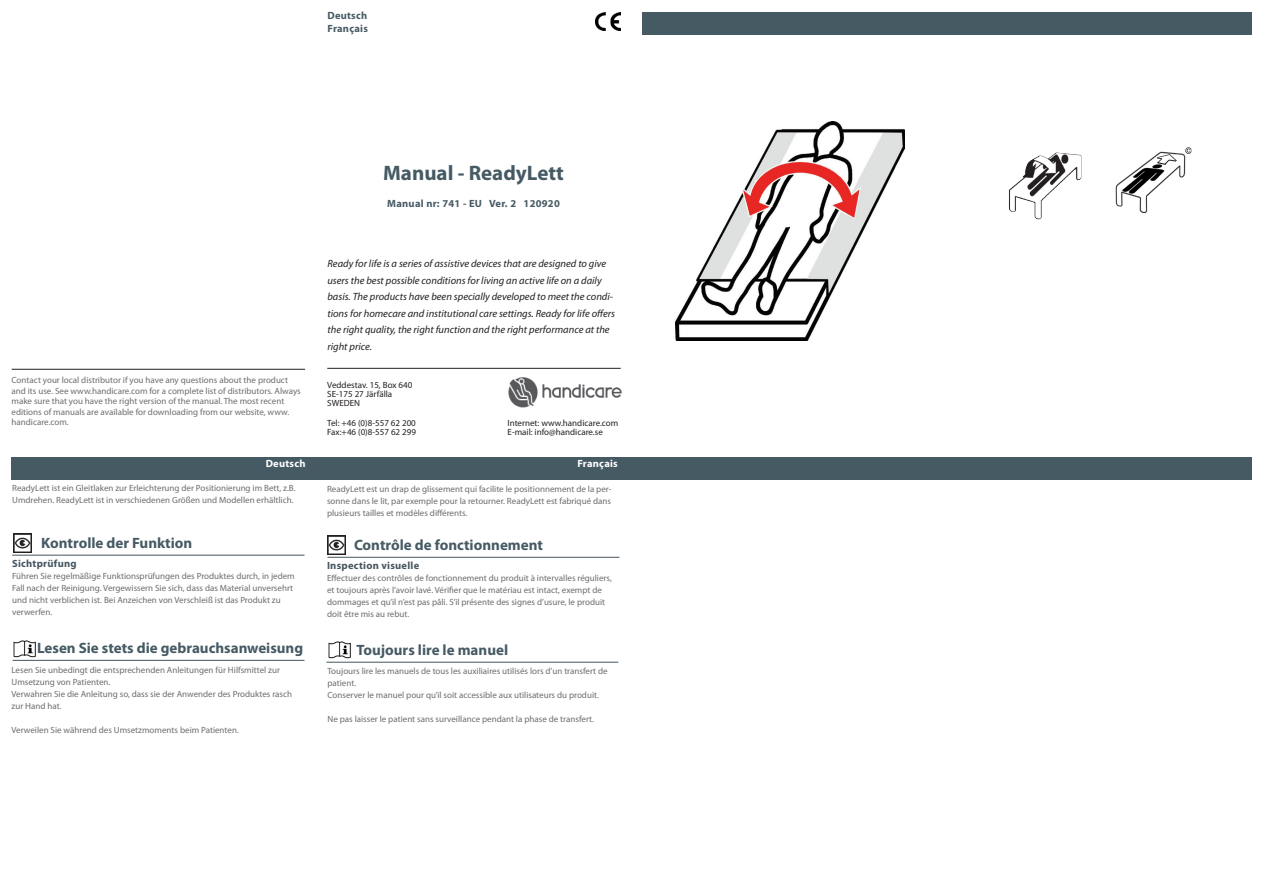
<style>
.page{position:relative;width:1263px;height:893px;background:#fff}
.page>*{position:absolute;margin:0;border:0;box-sizing:border-box;transform-origin:0 0}
.t1{font:700 21px "Myriad Pro";color:#465a64}
.t2{font:700 15px "Myriad Pro";color:#465a64}
.t3{font:italic 10.5px/16.5px "Myriad Pro";color:#231f20}
.t4{font:700 10.5px "Myriad Pro";letter-spacing:.025em;color:#465a64}
.t5{font:700 10.5px "Myriad Pro";letter-spacing:.025em;color:#45555f}
.t6{font:700 10.5px "Myriad Pro";letter-spacing:.025em;color:#fff}
.t7{font:9px/12px "Myriad Pro";color:#6c6d70}
.t8{font:9px "Myriad Pro";color:#231f20}
</style>
<div class="page">
<div style="left:12px;top:457px;width:1240px;height:22px;background:#465a64"></div>
<div style="left:642px;top:12px;width:609px;height:23px;background:#465a64"></div>
<img style="left:595px;top:12px;width:26px;height:19px">
<hr style="left:327px;top:368px;width:294px;height:1px;background:#231f20">
<img style="left:508px;top:377px;width:114px;height:30px">
<hr style="left:12px;top:555px;width:293px;height:1px;background:#45555f">
<hr style="left:13px;top:660px;width:292px;height:1px;background:#45555f">
<img style="left:13px;top:533px;width:19px;height:19px">
<img style="left:13px;top:640px;width:23px;height:18px">
<hr style="left:327px;top:557px;width:292px;height:1px;background:#45555f">
<hr style="left:326px;top:662px;width:292px;height:1px;background:#45555f">
<img style="left:327px;top:536px;width:19px;height:18px">
<img style="left:328px;top:641px;width:23px;height:18px">
<img style="left:1115px;top:147px;width:77px;height:67px">
<img style="left:1009px;top:153px;width:46px;height:59px">
<hr style="left:12px;top:369px;width:293px;height:1px;background:#231f20">
<img style="left:675px;top:121px;width:229px;height:219px">
<p class="t4" style="left:327px;top:9px;width:41px">Deutsch</p>
<p class="t4" style="left:327px;top:22px;width:42px">Français</p>
<p class="t7" style="left:12px;top:375px;width:291px;line-height:10.5px">Contact your local distributor if you have any questions about the product and its use. See www.handicare.com for a complete list of distributors. Always make sure that you have the right version of the manual. The most recent editions of manuals are available for downloading from our website, www. handicare.com.</p>
<p class="t6" style="left:266px;top:457px;width:41px">Deutsch</p>
<p class="t7" style="left:12px;top:482px;width:285px">ReadyLett ist ein Gleitlaken zur Erleichterung der Positionierung im Bett, z.B.<br>Umdrehen. ReadyLett ist in verschiedenen Größen und Modellen erhältlich.</p>
<p class="t2" style="left:41px;top:533px;width:153px">Kontrolle der Funktion</p>
<p class="t5" style="left:12px;top:556px;width:66px">Sichtprüfung</p>
<p class="t7" style="left:12px;top:570px;width:284px">Führen Sie regelmäßige Funktionsprüfungen des Produktes durch, in jedem Fall nach der Reinigung. Vergewissern Sie sich, dass das Material unversehrt und nicht verblichen ist. Bei Anzeichen von Verschleiß ist das Produkt zu verwerfen.</p>
<p class="t2" style="left:37px;top:638px;width:268px">Lesen Sie stets die gebrauchsanweisung</p>
<p class="t7" style="left:12px;top:664px;width:270px">Lesen Sie unbedingt die entsprechenden Anleitungen für Hilfsmittel zur<br>Umsetzung von Patienten.</p>
<p class="t7" style="left:12px;top:688px;width:282px">Verwahren Sie die Anleitung so, dass sie der Anwender des Produktes rasch zur Hand hat.</p>
<p class="t7" style="left:12px;top:724px;width:229px">Verweilen Sie während des Umsetzmoments beim Patienten.</p>
<p class="t1" style="left:383px;top:160px;width:182px">Manual - ReadyLett</p>
<p class="t4" style="left:387px;top:196px;width:174px">Manual nr: 741 - EU Ver. 2 120920</p>
<p class="t3" style="left:327px;top:255px;width:289px">Ready for life is a series of assistive devices that are designed to give users the best possible conditions for living an active life on a daily basis. The products have been specially developed to meet the condi&shy;tions for homecare and institutional care settings. Ready for life offers the right quality, the right function and the right performance at the right price.</p>
<p class="t8" style="left:327px;top:379px;width:87px">Veddestav. 15, Box 640</p>
<p class="t8" style="left:327px;top:388px;width:66px">SE-175 27 Järfälla</p>
<p class="t8" style="left:327px;top:397px;width:34px">SWEDEN</p>
<p class="t8" style="left:327px;top:417px;width:90px">Tel: +46 (0)8-557 62 200</p>
<p class="t8" style="left:507px;top:417px;width:112px">Internet: www.handicare.com</p>
<p class="t8" style="left:327px;top:426px;width:90px">Fax:+46 (0)8-557 62 299</p>
<p class="t8" style="left:508px;top:426px;width:97px">E-mail: info@handicare.se</p>
<p class="t6" style="left:577px;top:457px;width:42px">Français</p>
<p class="t7" style="left:327px;top:483px;width:286px;text-align:justify">ReadyLett est un drap de glissement qui facilite le positionnement de la per&shy;sonne dans le lit, par exemple pour la retourner. ReadyLett est fabriqué dans plusieurs tailles et modèles différents.</p>
<p class="t2" style="left:354px;top:535px;width:190px">Contrôle de fonctionnement</p>
<p class="t5" style="left:327px;top:559px;width:94px">Inspection visuelle</p>
<p class="t7" style="left:327px;top:572px;width:286px">Effectuer des contrôles de fonctionnement du produit à intervalles réguliers, et toujours après l’avoir lavé. Vérifier que le matériau est intact, exempt de dommages et qu’il n’est pas pâli. S’il présente des signes d’usure, le produit doit être mis au rebut.</p>
<p class="t2" style="left:356px;top:640px;width:153px">Toujours lire le manuel</p>
<p class="t7" style="left:327px;top:665px;width:282px">Toujours lire les manuels de tous les auxiliaires utilisés lors d’un transfert de patient.</p>
<p class="t7" style="left:327px;top:689px;width:273px">Conserver le manuel pour qu’il soit accessible aux utilisateurs du produit.</p>
<p class="t7" style="left:327px;top:713px;width:268px">Ne pas laisser le patient sans surveillance pendant la phase de transfert.</p>
</div>
